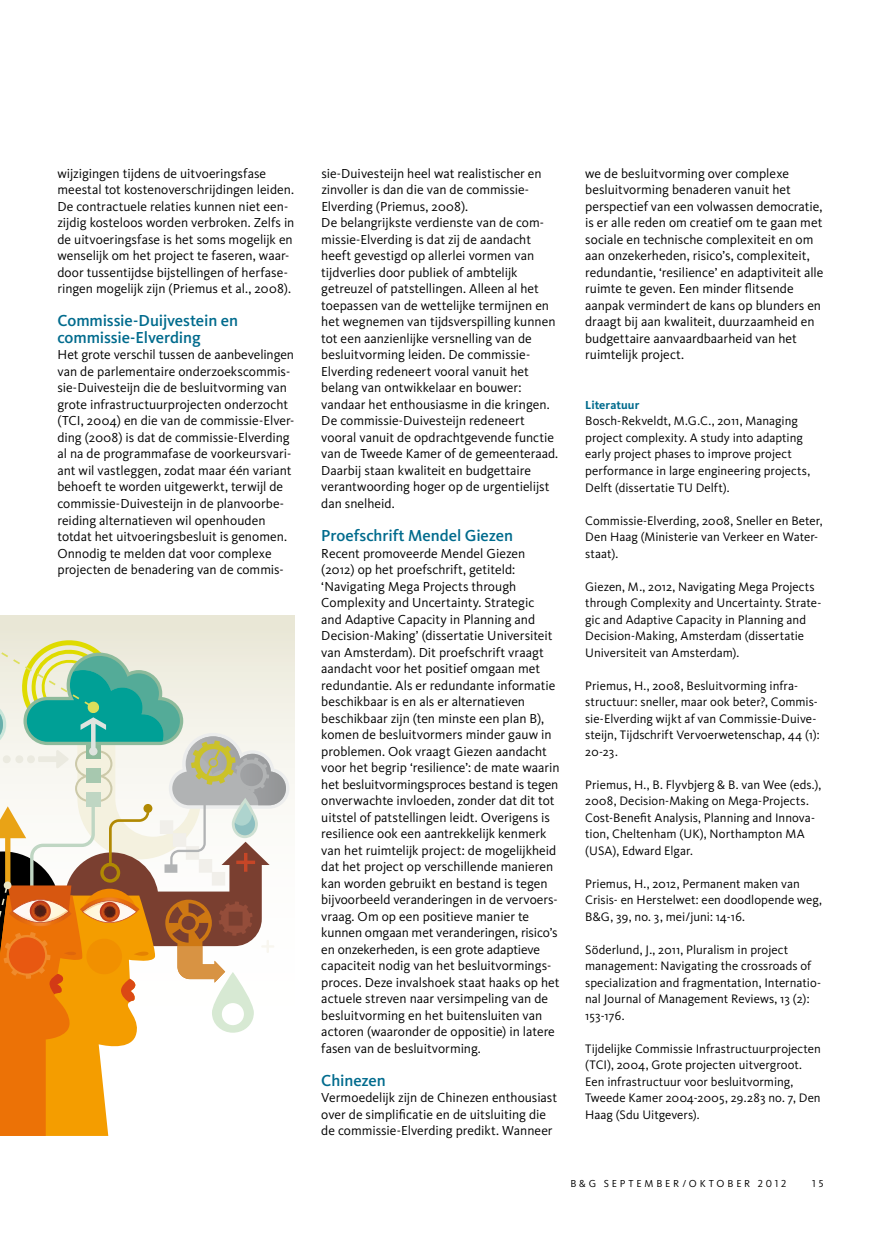
<style>
.page{position:relative;width:881px;height:1251px;background:#fff}
.page>*{position:absolute;margin:0;border:0;box-sizing:border-box;transform-origin:0 0}
.t1{font:500 16.5px/16.5px "Kievit";letter-spacing:-.01em;color:#006b8d}
.t2{font:13.5px/16.5px "Kievit";letter-spacing:-.005em;color:#000}
.t3{font:12.75px/16.5px "Kievit";color:#000}
.t4{font:700 12px "Kievit";letter-spacing:.005em;color:#006b8d}
.t5{font:10.5px "Kievit";letter-spacing:.27em;color:#000}
.t6{font:10.5px "Kievit Regular SC";color:#000}
.s1{font-family:"Kievit Regular SC"}
</style>
<div class="page">
<div style="left:0;top:615px;width:294px;height:520px;background:linear-gradient(to bottom,#efeee1,#fff)"></div>
<svg style="left:0;top:636px;width:289px;height:499px"></svg>
<p class="t2" style="left:57px;top:165px;width:238px">wijzigingen tijdens de uitvoeringsfase meestal tot kostenoverschrijdingen leiden.<br>De contractuele relaties kunnen niet een&shy;zijdig kosteloos worden verbroken. Zelfs in de uitvoeringsfase is het soms mogelijk en wenselijk om het project te faseren, waar&shy;door tussentijdse bijstellingen of herfase&shy;ringen mogelijk zijn (Priemus et al., 2008).</p>
<p class="t1" style="left:57px;top:312px;width:182px">Commissie-Duijvestein en commissie-Elverding</p>
<p class="t2" style="left:57px;top:346px;width:238px">Het grote verschil tussen de aanbevelingen van de parlementaire onderzoekscommis&shy;sie-Duivesteijn die de besluitvorming van grote infrastructuurprojecten onderzocht (TCI, 2004) en die van de commissie-Elver&shy;ding (2008) is dat de commissie-Elverding al na de programmafase de voorkeursvari&shy;ant wil vastleggen, zodat maar één variant behoeft te worden uitgewerkt, terwijl de commissie-Duivesteijn in de planvoorbe&shy;reiding alternatieven wil openhouden totdat het uitvoeringsbesluit is genomen.<br>Onnodig te melden dat voor complexe projecten de benadering van de commis-</p>
<p class="t2" style="left:321px;top:165px;width:238px">sie-Duivesteijn heel wat realistischer en zinvoller is dan die van de commissie-Elverding (Priemus, 2008).<br>De belangrijkste verdienste van de com&shy;missie-Elverding is dat zij de aandacht heeft gevestigd op allerlei vormen van tijdverlies door publiek of ambtelijk getreuzel of patstellingen. Alleen al het toepassen van de wettelijke termijnen en het wegnemen van tijdsverspilling kunnen tot een aanzienlijke versnelling van de besluitvorming leiden. De commissie-Elverding redeneert vooral vanuit het belang van ontwikkelaar en bouwer: vandaar het enthousiasme in die kringen.<br>De commissie-Duivesteijn redeneert vooral vanuit de opdrachtgevende functie van de Tweede Kamer of de gemeenteraad.<br>Daarbij staan kwaliteit en budgettaire verantwoording hoger op de urgentielijst dan snelheid.</p>
<p class="t1" style="left:321px;top:527px;width:193px">Proefschrift Mendel Giezen</p>
<p class="t2" style="left:321px;top:544px;width:240px">Recent promoveerde Mendel Giezen (2012) op het proefschrift, getiteld: ‘Navigating Mega Projects through Complexity and Uncertainty. Strategic<br>and Adaptive Capacity in Planning and Decision-Making’ (dissertatie Universiteit van Amsterdam). Dit proefschrift vraagt aandacht voor het positief omgaan met redundantie. Als er redundante informatie beschikbaar is en als er alternatieven beschikbaar zijn (ten minste een plan B), komen de besluitvormers minder gauw in problemen. Ook vraagt Giezen aandacht voor het begrip ‘resilience’: de mate waarin het besluitvormingsproces bestand is tegen onverwachte invloeden, zonder dat dit tot uitstel of patstellingen leidt. Overigens is resilience ook een aantrekkelijk kenmerk van het ruimtelijk project: de mogelijkheid dat het project op verschillende manieren kan worden gebruikt en bestand is tegen bijvoorbeeld veranderingen in de vervoers&shy;vraag. Om op een positieve manier te kunnen omgaan met veranderingen, risico’s en onzekerheden, is een grote adaptieve capaciteit nodig van het besluitvormings&shy;proces. Deze invalshoek staat haaks op het actuele streven naar versimpeling van de besluitvorming en het buitensluiten van actoren (waaronder de oppositie) in latere fasen van de besluitvorming.</p>
<p class="t1" style="left:321px;top:1071px;width:66px">Chinezen</p>
<p class="t2" style="left:321px;top:1089px;width:237px">Vermoedelijk zijn de Chinezen enthousiast over de simplificatie en de uitsluiting die de commissie-Elverding predikt. Wanneer</p>
<p class="t2" style="left:585px;top:165px;width:240px">we de besluitvorming over complexe besluitvorming benaderen vanuit het perspectief van een volwassen democratie, is er alle reden om creatief om te gaan met sociale en technische complexiteit en om aan onzekerheden, risico’s, complexiteit, redundantie, ‘resilience’ en adaptiviteit alle ruimte te geven. Een minder flitsende aanpak vermindert de kans op blunders en draagt bij aan kwaliteit, duurzaamheid en budgettaire aanvaardbaarheid van het ruimtelijk project.</p>
<p class="t4" style="left:585px;top:397px;width:56px">Literatuur</p>
<p class="t3" style="left:585px;top:412px;width:226px">Bosch-Rekveldt, M.G.C., 2011, Managing project complexity. A study into adapting early project phases to improve project performance in large engineering projects, Delft (dissertatie TU Delft).</p>
<p class="t3" style="left:585px;top:511px;width:239px">Commissie-Elverding, 2008, Sneller en Beter,<br>Den Haag (Ministerie van Verkeer en Water&shy;staat).</p>
<p class="t3" style="left:585px;top:577px;width:237px">Giezen, M., 2012, Navigating Mega Projects through Complexity and Uncertainty. Strate&shy;gic and Adaptive Capacity in Planning and Decision-Making, Amsterdam (dissertatie Universiteit van Amsterdam).</p>
<p class="t3" style="left:585px;top:676px;width:236px">Priemus, H., 2008, Besluitvorming infra&shy;structuur: sneller, maar ook beter?, Commis&shy;sie-Elverding wijkt af van Commissie-Duive&shy;steijn, Tijdschrift Vervoerwetenschap, 44 (1):<br>20-23.</p>
<p class="t3" style="left:585px;top:775px;width:237px">Priemus, H., B. Flyvbjerg &amp; B. van Wee (eds.), 2008, Decision-Making on Mega-Projects.<br>Cost-Benefit Analysis, Planning and Innova&shy;tion, Cheltenham (UK), Northampton MA (USA), Edward Elgar.</p>
<p class="t3" style="left:585px;top:874px;width:238px">Priemus, H., 2012, Permanent maken van<br>Crisis- en Herstelwet: een doodlopende weg,<br>B&amp;G, 39, no. 3, mei/juni: 14-16.</p>
<p class="t3" style="left:585px;top:940px;width:237px">Söderlund, J., 2011, Pluralism in project management: Navigating the crossroads of specialization and fragmentation, Internatio&shy;nal Journal of Management Reviews, 13 (2):<br>153-176.</p>
<p class="t3" style="left:585px;top:1039px;width:237px">Tijdelijke Commissie Infrastructuurprojecten (TCI), 2004, Grote projecten uitvergroot.<br>Een infrastructuur voor besluitvorming, Tweede Kamer 2004-2005, 29.283 no. 7, Den Haag (Sdu Uitgevers).</p>
<p class="t5" style="left:570px;top:1176px;width:217px">B&amp;G Septemb er/oktob er <span class="s1">2012</span></p>
<p class="t6" style="left:811px;top:1176px;width:13px">1 5</p>
</div>
